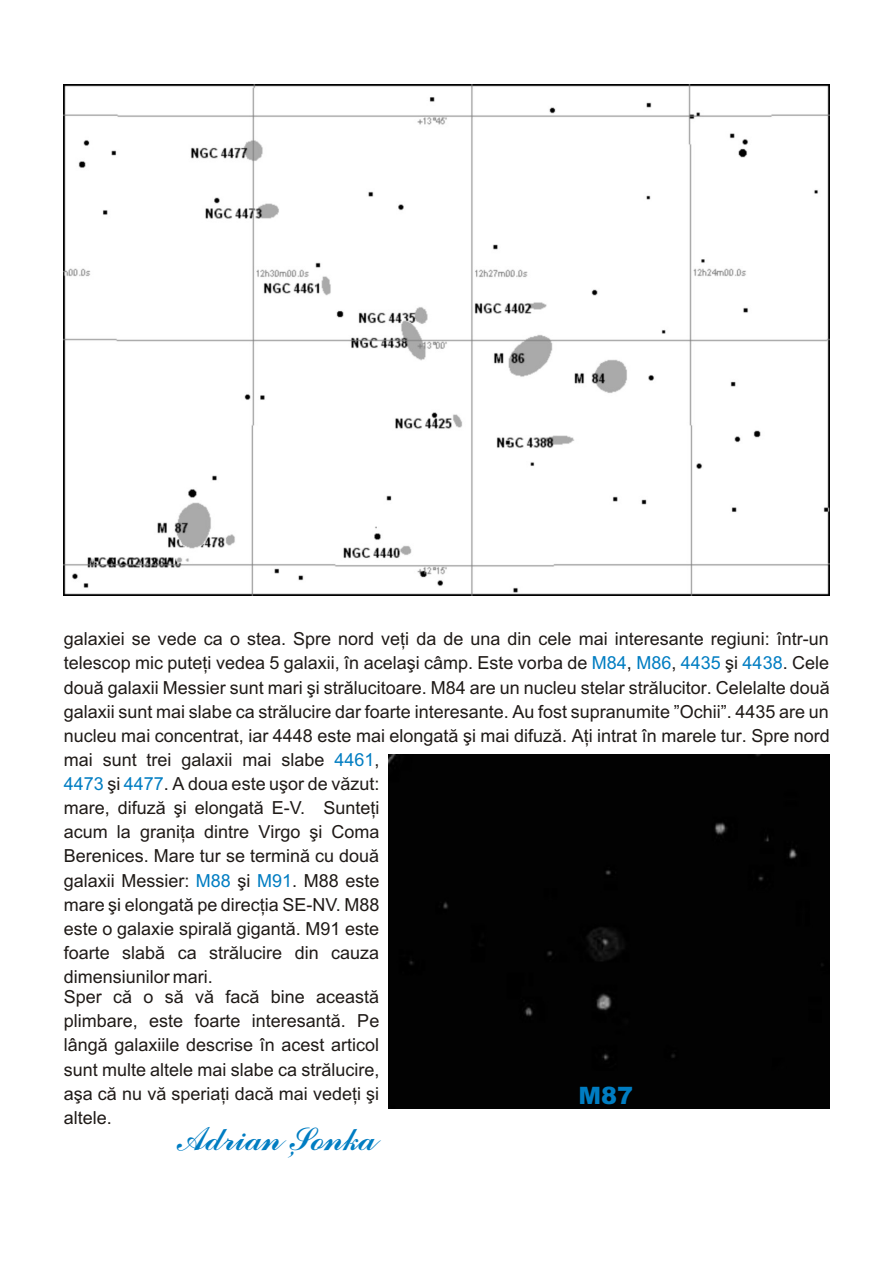
<style>
.page{position:relative;width:894px;height:1263px;background:#fff}
.page>*{position:absolute;margin:0;border:0;box-sizing:border-box;transform-origin:0 0}
.t1{font:36px "Commercial Script BT";color:#007dc2}
.t2{font:900 24px "Arial";color:#007dc2}
.t3{font:24px "Commercial Script BT";color:#007dc2}
.t4{font:18px/24.2px "Arial CE";color:#1f1a17}
.t5{font:18px "Arial CE";color:#007dc2}
.s1{color:#007dc2}
.s2{color:#1f1a17}
</style>
<div class="page">
<img style="left:64px;top:84px;width:765px;height:511px">
<div style="left:388px;top:754px;width:441px;height:354px;background:#020202"></div>
<p class="t4" style="left:64px;top:629px;width:767px">galaxiei se vede ca o stea. Spre nord veþi da de una din cele mai interesante regiuni: într-un telescop mic puteþi vedea 5 galaxii, în acelaºi câmp. Este vorba de <span class="s1">M84 M86 4435 4438</span>. Cele</p>
<p class="t4" style="left:64px;top:653px;width:768px;text-indent:661px">ºi<br>douã galaxii Messier sunt mari ºi strãlucitoare. M84 are un nucleu stelar strãlucitor. Celelalte douã galaxii sunt mai slabe ca strãlucire dar foarte interesante. Au fost supranumite ”Ochii”. 4435 are un nucleu mai concentrat, iar 4448 este mai elongatã ºi mai difuzã. Aþi intrat în marele tur. Spre nord mai sunt trei galaxii mai slabe</p>
<p class="t4" style="left:627px;top:653px;width:7px">,</p>
<p class="t4" style="left:671px;top:653px;width:7px">,</p>
<p class="t5" style="left:334px;top:753px;width:47px">4461<span class="s2">,</span></p>
<p class="t4" style="left:64px;top:773px;width:317px;text-align:justify"><span class="s1">4473 4477</span>. A doua este uºor de vãzut: mare, difuzã ºi elongatã E-V. Sunteþi acum la graniþa dintre Virgo ºi Coma Berenices. Mare tur se terminã cu douã galaxii Messier: <span class="s1">M88</span> ºi <span class="s1">M91</span>. M88 este mare ºi elongatã pe direcþia SE-NV. M88 este o galaxie spiralã gigantã. M91 este foarte slabã ca strãlucire din cauza dimensiunilor mari.</p>
<p class="t4" style="left:64px;top:986px;width:317px;text-align:justify">Sper cã o sã vã facã bine aceastã plimbare, este foarte interesantã. Pe lângã galaxiile descrise în acest articol sunt multe altele mai slabe ca strãlucire, aºa cã nu vã speriaþi dacã mai vedeþi ºi altele.</p>
<p class="t4" style="left:107px;top:773px;width:14px">ºi</p>
<h1 class="t1" style="left:179px;top:1123px;width:198px">Adrian Sonka</h1>
<h2 class="t3" style="left:290px;top:1136px;width:7px">,</h2>
<h2 class="t2" style="left:579px;top:1086px;width:56px">M87</h2>
</div>
